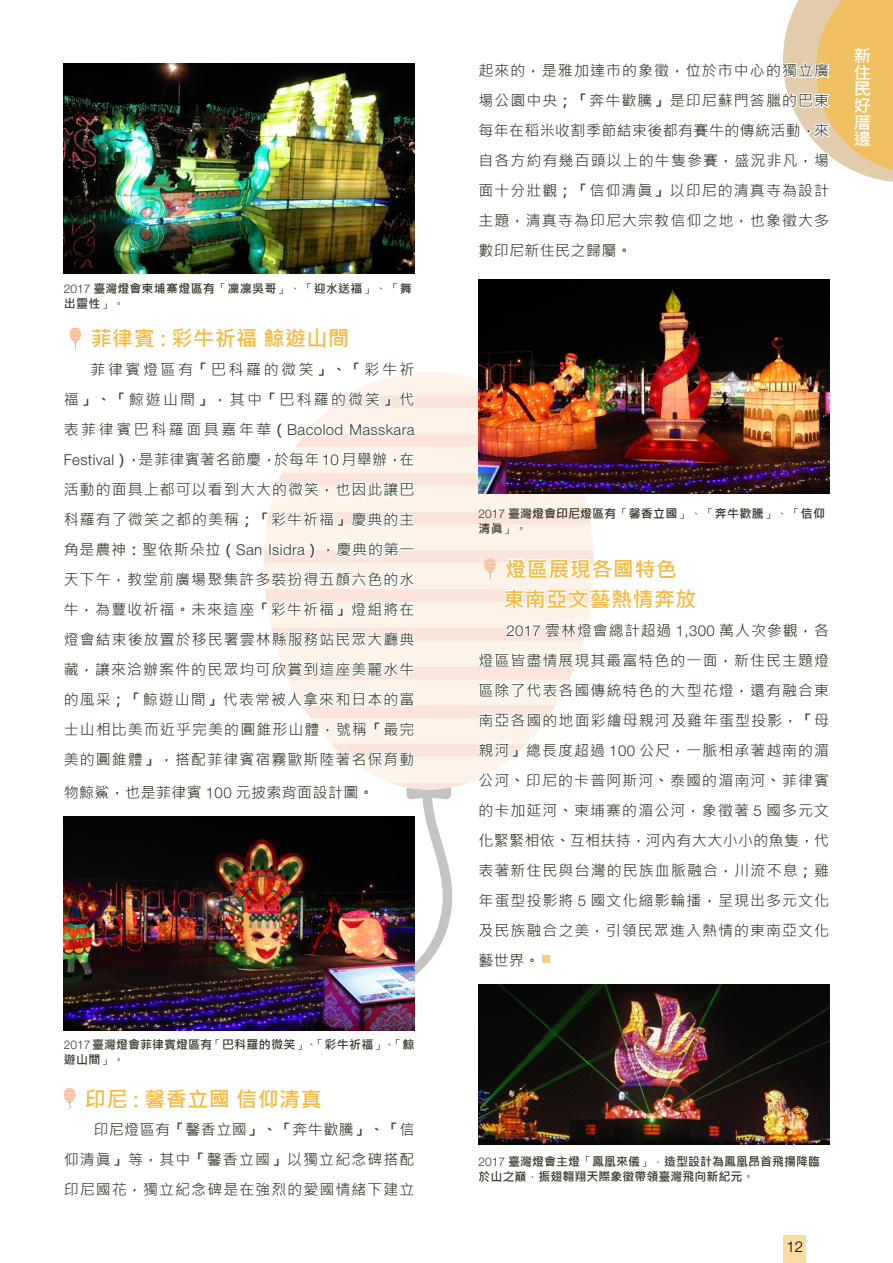
<style>
.page{position:relative;width:893px;height:1263px;background:#fff}
.page>*{position:absolute;margin:0;border:0;box-sizing:border-box;transform-origin:0 0}
.t1{font:700 21px/29.8px "Microsoft Jheng Hei";letter-spacing:.025em;color:#f5ba42}
.t2{font:700 16.95px/16.6px "Microsoft Jheng Hei";color:#fff;text-align:justify;scale:1.06 1}
.t3{font:15px/30px "Microsoft Jheng Hei";letter-spacing:.07em;color:#353728;text-align:justify}
.t4{font:15px/30px "Microsoft Jheng Hei";letter-spacing:.17em;color:#353728;text-align:right}
.t5{font:300 15px "Helvetica Neue LT Pro";letter-spacing:.025em;color:#353728}
.t6{font:15px "Microsoft Jheng Hei";letter-spacing:.025em;color:#353728}
.t7{font:300 15px "Helvetica Neue LT Pro";color:#000}
.t8{font:700 12px/15px "Microsoft Jheng Hei";color:#353728}
.t9{font:700 12px/15px "Microsoft Jheng Hei";letter-spacing:.025em;color:#353728}
.s1{font-family:"Helvetica Neue LT Pro";font-weight:300}
.s2{font-weight:400}
.s3{font-weight:700}
.s4{font-family:"Microsoft Jheng Hei";font-weight:400}
.s5{font-family:"Microsoft Jheng Hei";font-weight:700}
</style>
<div class="page">
<div style="left:783px;top:1235px;width:23px;height:28px;background:#fadca0"></div>
<svg style="left:322px;top:372px;width:156px;height:43px;fill:#fdf3e8"></svg>
<div style="left:70px;top:327px;width:11px;height:15px;background:#fcebd9;border-radius:50%"></div>
<svg style="left:70px;top:328px;width:11px;height:21px"></svg>
<svg style="left:322px;top:372px;width:4px;height:7px"></svg>
<svg style="left:334px;top:372px;width:10px;height:2px"></svg>
<svg style="left:352px;top:372px;width:64px;height:7px"></svg>
<svg style="left:322px;top:389px;width:156px;height:20px"></svg>
<svg style="left:64px;top:1088px;width:11px;height:21px"></svg>
<svg style="left:783px;top:0;width:110px;height:182px"></svg>
<svg style="left:63px;top:415px;width:767px;height:563px"></svg>
<img style="left:64px;top:64px;width:351px;height:209px">
<img style="left:64px;top:816px;width:351px;height:214px">
<img style="left:478px;top:280px;width:351px;height:213px">
<img style="left:478px;top:984px;width:351px;height:160px">
<div style="left:542px;top:955px;width:8px;height:8px;background:#f8cf7b"></div>
<p class="t9" style="left:64px;top:281px;width:349px"><span class="s1">2017</span> 臺灣燈會柬埔寨燈區有<span class="s2">「</span>凜凜吳哥<span class="s2">」、「</span>迎水送福<span class="s2">」、「</span>舞出靈性<span class="s2">」。</span></p>
<h1 class="t1" style="left:91px;top:324px;width:260px">菲律賓 : 彩牛祈福 鯨遊山間</h1>
<p class="t4" style="left:64px;top:355px;width:352px">菲律賓燈區有<span class="s3">「</span>巴科羅的微笑<span class="s3">」、「</span>彩牛祈<br>福<span class="s3">」、「</span>鯨遊山間<span class="s3">」，</span>其中<span class="s3">「</span>巴科羅的微笑<span class="s3">」</span>代</p>
<p class="t5" style="left:64px;top:421px;width:352px"><span class="s4">表菲律賓巴科羅面具嘉年華</span><span class="s5">（</span>Bacolod Masskara</p>
<p class="t3" style="left:64px;top:445px;width:352px"><span class="s1">Festival</span><span class="s3">），</span>是菲律賓著名節慶<span class="s3">，</span>於每年<span class="s1">10</span>月舉辦<span class="s3">，</span>在活動的面具上都可以看到大大的微笑<span class="s3">，</span>也因此讓巴科羅有了微笑之都的美稱<span class="s3">；「</span>彩牛祈福<span class="s3">」</span>慶典的主角是農神<span class="s3">：</span>聖依斯朵拉<span class="s3">（</span><span class="s1">San Isidra</span><span class="s3">），</span>慶典的第一天下午<span class="s3">，</span>教堂前廣場聚集許多裝扮得五顏六色的水牛<span class="s3">，</span>為豐收祈福<span class="s3">。</span>未來這座<span class="s3">「</span>彩牛祈福<span class="s3">」</span>燈組將在燈會結束後放置於移民署雲林縣服務站民眾大廳典藏<span class="s3">，</span>讓來洽辦案件的民眾均可欣賞到這座美麗水牛的風采<span class="s3">；「</span>鯨遊山間<span class="s3">」</span>代表常被人拿來和日本的富士山相比美而近乎完美的圓錐形山體<span class="s3">，</span>號稱<span class="s3">「</span>最完美的圓錐體<span class="s3">」，</span>搭配菲律賓宿霧歐斯陸著名保育動</p>
<p class="t6" style="left:64px;top:783px;width:312px">物鯨鯊<span class="s3">，</span>也是菲律賓 <span class="s1">100</span> 元披索背面設計圖<span class="s3">。</span></p>
<p class="t9" style="left:64px;top:1037px;width:352px"><span class="s1">2017</span>臺灣燈會菲律賓燈區有<span class="s2">「</span>巴科羅的微笑<span class="s2">」、「</span>彩牛祈福<span class="s2">」、「</span>鯨遊山間<span class="s2">」。</span></p>
<h1 class="t1" style="left:85px;top:1084px;width:238px">印尼 : 馨香立國 信仰清真</h1>
<p class="t3" style="left:64px;top:1115px;width:352px;text-indent:30px">印尼燈區有<span class="s3">「</span>馨香立國<span class="s3">」、「</span>奔牛歡騰<span class="s3">」、「</span>信仰清眞<span class="s3">」</span>等<span class="s3">，</span>其中<span class="s3">「</span>馨香立國<span class="s3">」</span>以獨立紀念碑搭配印尼國花<span class="s3">，</span>獨立紀念碑是在強烈的愛國情緒下建立</p>
<p class="t3" style="left:478px;top:56px;width:352px">起來的<span class="s3">，</span>是雅加達市的象徵<span class="s3">，</span>位於市中心的獨立廣場公園中央<span class="s3">；「</span>奔牛歡騰<span class="s3">」</span>是印尼蘇門答臘的巴東每年在稻米收割季節結束後都有賽牛的傳統活動<span class="s3">，</span>來自各方約有幾百頭以上的牛隻參賽<span class="s3">，</span>盛況非凡<span class="s3">，</span>場面十分壯觀<span class="s3">；「</span>信仰清眞<span class="s3">」</span>以印尼的清真寺為設計主題<span class="s3">，</span>清真寺為印尼大宗教信仰之地<span class="s3">，</span>也象徵大多數印尼新住民之歸屬<span class="s3">。</span></p>
<p class="t2" style="left:854px;top:48px;width:18px">新住民好厝邊</p>
<p class="t8" style="left:478px;top:506px;width:348px"><span class="s1">2017</span> 臺灣燈會印尼燈區有<span class="s2">「</span>馨香立國<span class="s2">」、「</span>奔牛歡騰<span class="s2">」、「</span>信仰清眞<span class="s2">」。</span></p>
<h1 class="t1" style="left:503px;top:554px;width:195px">燈區展現各國特色東南亞文藝熱情奔放</h1>
<p class="t3" style="left:478px;top:615px;width:352px;text-indent:28px"><span class="s1">2017</span> 雲林燈會總計超過 <span class="s1">1,300</span> 萬人次參觀<span class="s3">，</span>各燈區皆盡情展現其最富特色的一面<span class="s3">，</span>新住民主題燈區除了代表各國傳統特色的大型花燈<span class="s3">，</span>還有融合東南亞各國的地面彩繪母親河及雞年蛋型投影<span class="s3">，「</span>母親河<span class="s3">」</span>總長度超過 <span class="s1">100</span> 公尺<span class="s3">，</span>一脈相承著越南的湄公河<span class="s3">、</span>印尼的卡普阿斯河<span class="s3">、</span>泰國的湄南河<span class="s3">、</span>菲律賓的卡加延河<span class="s3">、</span>柬埔寨的湄公河<span class="s3">，</span>象徵著 <span class="s1">5</span> 國多元文化緊緊相依<span class="s3">、</span>互相扶持<span class="s3">，</span>河內有大大小小的魚隻<span class="s3">，</span>代表著新住民與台灣的民族血脈融合<span class="s3">，</span>川流不息<span class="s3">；</span>雞年蛋型投影將 <span class="s1">5</span> 國文化縮影輪播<span class="s3">，</span>呈現出多元文化及民族融合之美<span class="s3">，</span>引領民眾進入熱情的東南亞文化藝世界<span class="s3">。</span></p>
<p class="t8" style="left:478px;top:1153px;width:343px"><span class="s1">2017</span> 臺灣燈會主燈<span class="s2">「</span>鳳凰來儀<span class="s2">」，</span>造型設計為鳳凰昂首飛揚降臨於山之巔<span class="s2">，</span>振翅翱翔天際象徵帶領臺灣飛向新紀元<span class="s2">。</span></p>
<p class="t7" style="left:786px;top:1237px;width:18px">12</p>
</div>
